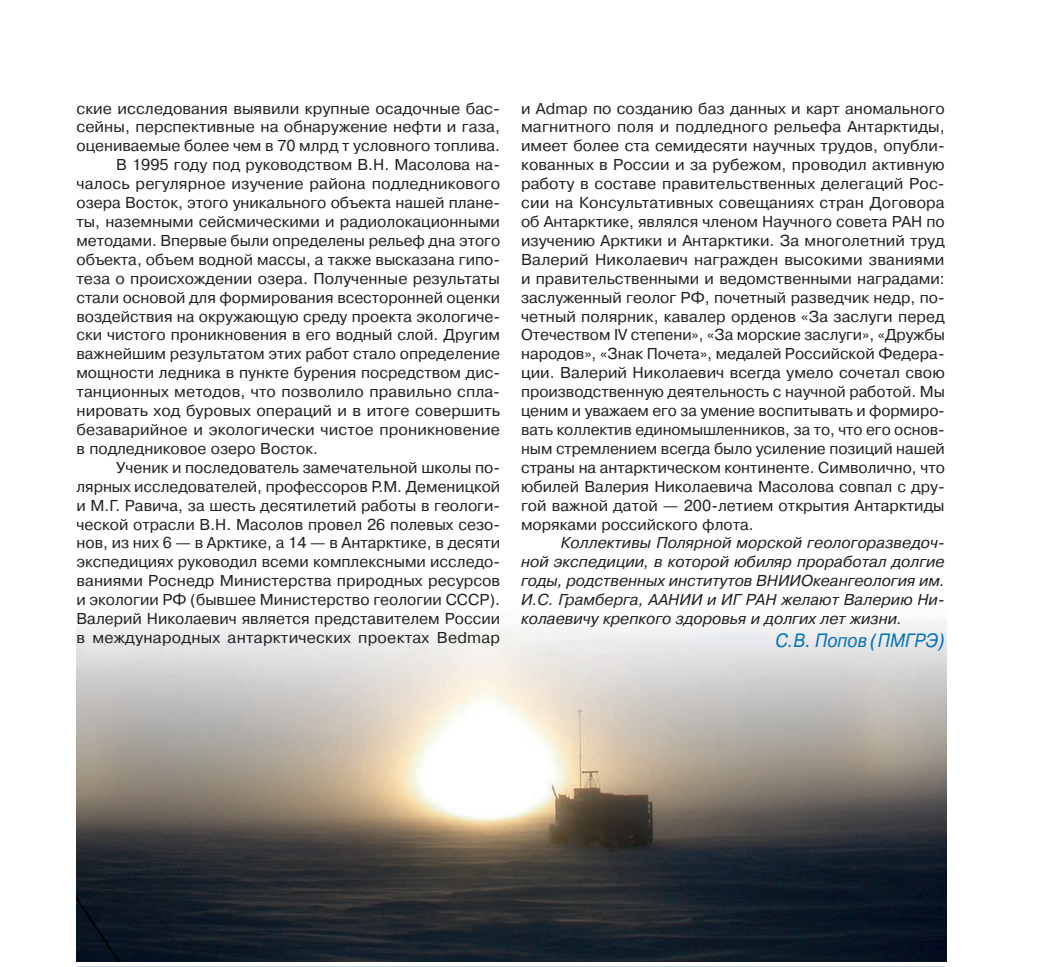
<style>
.page{position:relative;width:1046px;height:967px;background:#fff}
.page>*{position:absolute;margin:0;border:0;box-sizing:border-box;transform-origin:0 0}
.Автор{font:italic 19.25px "Pragmatica C";color:#0072bc;scale:.9 1}
.Основной_текст{font:15.75px/18.9px "Pragmatica C";color:#231f20;text-align:justify}
.Основной_текст-2{font:italic 15.75px/18.9px "Pragmatica C";color:#231f20;text-align:justify}
</style>
<div class="page">
<img style="left:76px;top:622px;width:870px;height:339px">
<hr style="left:78px;top:966px;width:866px;height:1px;background:#0072bc">
<p class="Основной_текст" style="left:76px;top:99px;width:425px">ские исследования выявили крупные осадочные бас&shy;сейны, перспективные на обнаружение нефти и газа, оцениваемые более чем в 70 млрд т условного топлива.</p>
<p class="Основной_текст" style="left:76px;top:155px;width:425px;text-indent:40px">В 1995 году под руководством В.Н. Масолова на&shy;чалось регулярное изучение района подледникового озера Восток, этого уникального объекта нашей плане&shy;ты, наземными сейсмическими и радиолокационными методами. Впервые были определены рельеф дна этого объекта, объем водной массы, а также высказана гипо&shy;теза о происхождении озера. Полученные результаты стали основой для формирования всесторонней оценки воздействия на окружающую среду проекта экологиче&shy;ски чистого проникновения в его водный слой. Другим важнейшим результатом этих работ стало определение мощности ледника в пункте бурения посредством дис&shy;танционных методов, что позволило правильно спла&shy;нировать ход буровых операций и в итоге совершить безаварийное и экологически чистое проникновение в подледниковое озеро Восток.</p>
<p class="Основной_текст" style="left:76px;top:458px;width:425px;text-indent:40px">Ученик и последователь замечательной школы по&shy;лярных исследователей, профессоров Р.М. Деменицкой и М.Г. Равича, за шесть десятилетий работы в геологи&shy;ческой отрасли В.Н. Масолов провел 26 полевых сезо&shy;нов, из них 6 — в Арктике, а 14 — в Антарктике, в десяти экспедициях руководил всеми комплексными исследо&shy;ваниями Роснедр Министерства природных ресурсов и экологии РФ (бывшее Министерство геологии СССР).<br>Валерий Николаевич является представителем России в международных антарктических проектах Bedmap</p>
<p class="Основной_текст" style="left:521px;top:99px;width:425px">и Admap по созданию баз данных и карт аномального магнитного поля и подледного рельефа Антарктиды, имеет более ста семидесяти научных трудов, опубли&shy;кованных в России и за рубежом, проводил активную работу в составе правительственных делегаций Рос&shy;сии на Консультативных совещаниях стран Договора об Антарктике, являлся членом Научного совета РАН по изучению Арктики и Антарктики. За многолетний труд Валерий Николаевич награжден высокими званиями и правительственными и ведомственными наградами: заслуженный геолог РФ, почетный разведчик недр, по&shy;четный полярник, кавалер орденов «За заслуги перед Отечеством IV степени», «За морские заслуги», «Дружбы народов», «Знак Почета», медалей Российской Федера&shy;ции. Валерий Николаевич всегда умело сочетал свою производственную деятельность с научной работой. Мы ценим и уважаем его за умение воспитывать и формиро&shy;вать коллектив единомышленников, за то, что его основ&shy;ным стремлением всегда было усиление позиций нашей страны на антарктическом континенте. Символично, что юбилей Валерия Николаевича Масолова совпал с дру&shy;гой важной датой — 200-летием открытия Антарктиды моряками российского флота.</p>
<p class="Основной_текст-2" style="left:521px;top:533px;width:425px;text-indent:40px">Коллективы Полярной морской геологоразведоч&shy;ной экспедиции, в которой юбиляр проработал долгие годы, родственных институтов ВНИИОкеангеология им.<br>И.С. Грамберга, ААНИИ и ИГ РАН желают Валерию Ни&shy;колаевичу крепкого здоровья и долгих лет жизни.</p>
<p class="Автор" style="left:775px;top:629px;width:189px">С.В. Попов (ПМГРЭ)</p>
</div>
